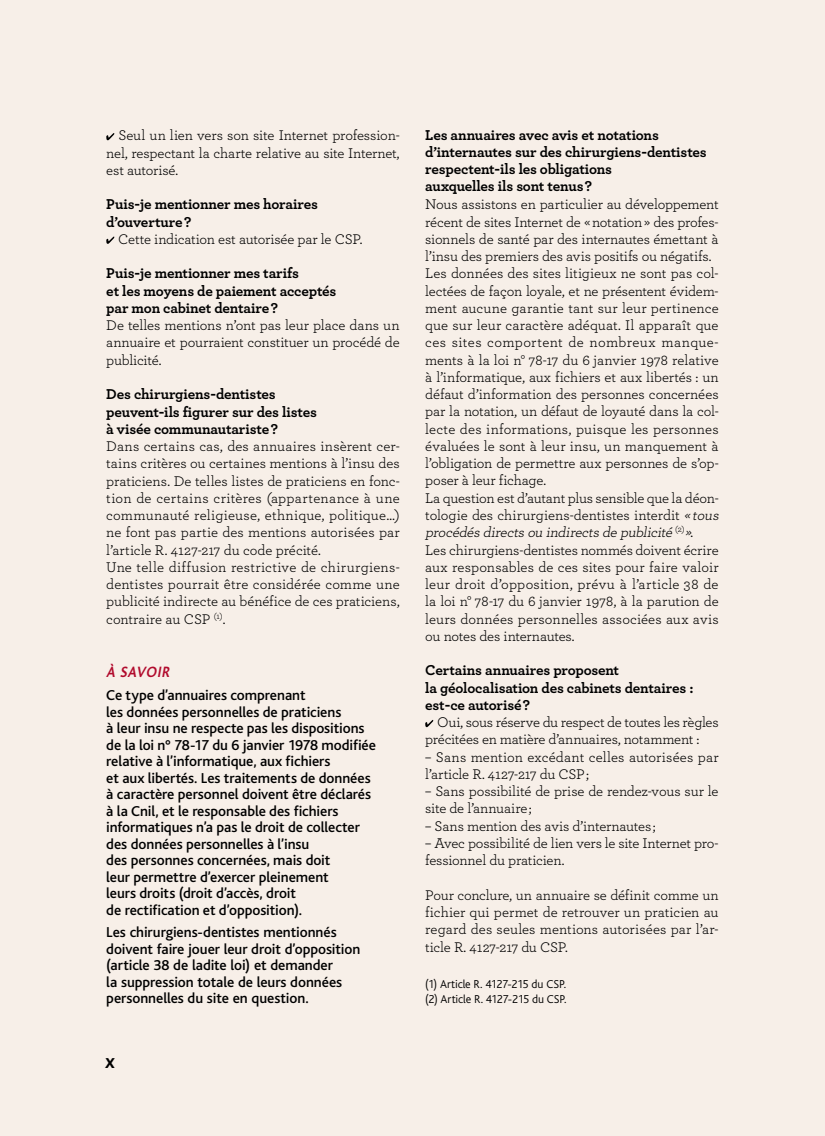
<style>
.page{position:relative;width:825px;height:1136px;background:#fff}
.page>*{position:absolute;margin:0;border:0;box-sizing:border-box;transform-origin:0 0}
.t1{font:italic 700 15.6px "Bliss";color:#b10b2d;scale:.89 1}
.t2{font:500 15px/16.5px "Bliss";letter-spacing:-.005em;color:#000}
.t3{font:700 15px/17.2px "Archer";letter-spacing:-.01em;color:#000}
.t4{font:800 15px "Bliss";color:#000}
.t5{font:14.7px/17.2px "Archer";letter-spacing:-.005em;color:#000}
.t6{font:300 12px/15px "Bliss";letter-spacing:-.015em;color:#000}
.s1{font-style:italic}
</style>
<div class="page">
<div style="left:0;top:0;width:825px;height:1135px;background:#f7efe8"></div>
<svg style="left:106px;top:133px;width:8px;height:7px"></svg>
<svg style="left:106px;top:236px;width:8px;height:8px"></svg>
<svg style="left:425px;top:719px;width:8px;height:8px"></svg>
<p class="t5" style="left:106px;top:126px;width:295px;text-align:justify;text-indent:12px">Seul un lien vers son site Internet profession&shy;nel, respectant la charte relative au site Internet, est autorisé.</p>
<p class="t3" style="left:106px;top:195px;width:213px">Puis-je mentionner mes horaires d’ouverture ?</p>
<p class="t5" style="left:118px;top:230px;width:246px">Cette indication est autorisée par le CSP.</p>
<p class="t3" style="left:106px;top:264px;width:232px">Puis-je mentionner mes tarifs<br>et les moyens de paiement acceptés par mon cabinet dentaire ?</p>
<p class="t5" style="left:106px;top:316px;width:295px;text-align:justify">De telles mentions n’ont pas leur place dans un annuaire et pourraient constituer un procédé de publicité.</p>
<p class="t3" style="left:106px;top:384px;width:212px">Des chirurgiens-dentistes peuvent-ils figurer sur des listes à visée communautariste ?</p>
<p class="t5" style="left:106px;top:437px;width:295px">Dans certains cas, des annuaires insèrent cer&shy;tains critères ou certaines mentions à l’insu des praticiens. De telles listes de praticiens en fonc&shy;tion de certains critères (appartenance à une communauté religieuse, ethnique, politique…) ne font pas partie des mentions autorisées par l’article R. 4127-217 du code précité.<br>Une telle diffusion restrictive de chirurgiens&shy;dentistes pourrait être considérée comme une publicité indirecte au bénéfice de ces praticiens, contraire au CSP <sup>(1)</sup>.</p>
<p class="t1" style="left:106px;top:664px;width:76px">À SAVOIR</p>
<p class="t2" style="left:106px;top:687px;width:271px">Ce type d’annuaires comprenant<br>les données personnelles de praticiens<br>à leur insu ne respecte pas les dispositions de la loi n° 78-17 du 6 janvier 1978 modifiée relative à l’informatique, aux fichiers<br>et aux libertés. Les traitements de données à caractère personnel doivent être déclarés à la Cnil, et le responsable des fichiers informatiques n’a pas le droit de collecter des données personnelles à l’insu<br>des personnes concernées, mais doit<br>leur permettre d’exercer pleinement<br>leurs droits (droit d’accès, droit<br>de rectification et d’opposition).</p>
<p class="t2" style="left:106px;top:924px;width:256px">Les chirurgiens-dentistes mentionnés doivent faire jouer leur droit d’opposition (article 38 de ladite loi) et demander<br>la suppression totale de leurs données personnelles du site en question.</p>
<p class="t4" style="left:105px;top:1055px;width:11px">X</p>
<p class="t3" style="left:425px;top:125px;width:283px">Les annuaires avec avis et notations d’internautes sur des chirurgiens-dentistes respectent-ils les obligations<br>auxquelles ils sont tenus ?</p>
<p class="t5" style="left:425px;top:195px;width:298px">Nous assistons en particulier au développement récent de sites Internet de « notation » des profes&shy;sionnels de santé par des internautes émettant à l’insu des premiers des avis positifs ou négatifs.<br>Les données des sites litigieux ne sont pas col&shy;lectées de façon loyale, et ne présentent évidem&shy;ment aucune garantie tant sur leur pertinence que sur leur caractère adéquat. Il apparaît que ces sites comportent de nombreux manque&shy;ments à la loi n° 78-17 du 6 janvier 1978 relative à l’informatique, aux fichiers et aux libertés : un défaut d’information des personnes concernées par la notation, un défaut de loyauté dans la col&shy;lecte des informations, puisque les personnes évaluées le sont à leur insu, un manquement à l’obligation de permettre aux personnes de s’op&shy;poser à leur fichage.<br>La question est d’autant plus sensible que la déon&shy;tologie des chirurgiens-dentistes interdit <span class="s1">« tous procédésdirectsou indirectsdepublicité</span> <sup>(2</sup> <sup>)</sup> <span class="s1">»</span>.<br>Les chirurgiens-dentistes nommés doivent écrire aux responsables de ces sites pour faire valoir leur droit d’opposition, prévu à l’article 38 de la loi n° 78-17 du 6 janvier 1978, à la parution de leurs données personnelles associées aux avis ou notes des internautes.</p>
<p class="t3" style="left:425px;top:660px;width:270px">Certains annuaires proposent<br>la géolocalisation des cabinets dentaires : est-ce autorisé ?</p>
<p class="t5" style="left:425px;top:713px;width:295px;text-indent:12px">Oui, sous réserve du respect de toutes les règles précitées en matière d’annuaires, notamment :</p>
<p class="t5" style="left:425px;top:747px;width:295px">– Sans mention excédant celles autorisées par l’article R. 4127-217 du CSP ;</p>
<p class="t5" style="left:425px;top:782px;width:295px">– Sans possibilité de prise de rendez-vous sur le site de l’annuaire ;</p>
<p class="t5" style="left:425px;top:816px;width:232px">– Sans mention des avis d’internautes ;</p>
<p class="t5" style="left:425px;top:833px;width:295px">– Avec possibilité de lien vers le site Internet pro&shy;fessionnel du praticien.</p>
<p class="t5" style="left:425px;top:885px;width:295px;text-align:justify">Pour conclure, un annuaire se définit comme un fichier qui permet de retrouver un praticien au regard des seules mentions autorisées par l’ar&shy;ticle R. 4127-217 du CSP.</p>
<p class="t6" style="left:425px;top:976px;width:143px">(1) Article R. 4127-215 du CSP. (2) Article R. 4127-215 du CSP.</p>
</div>
